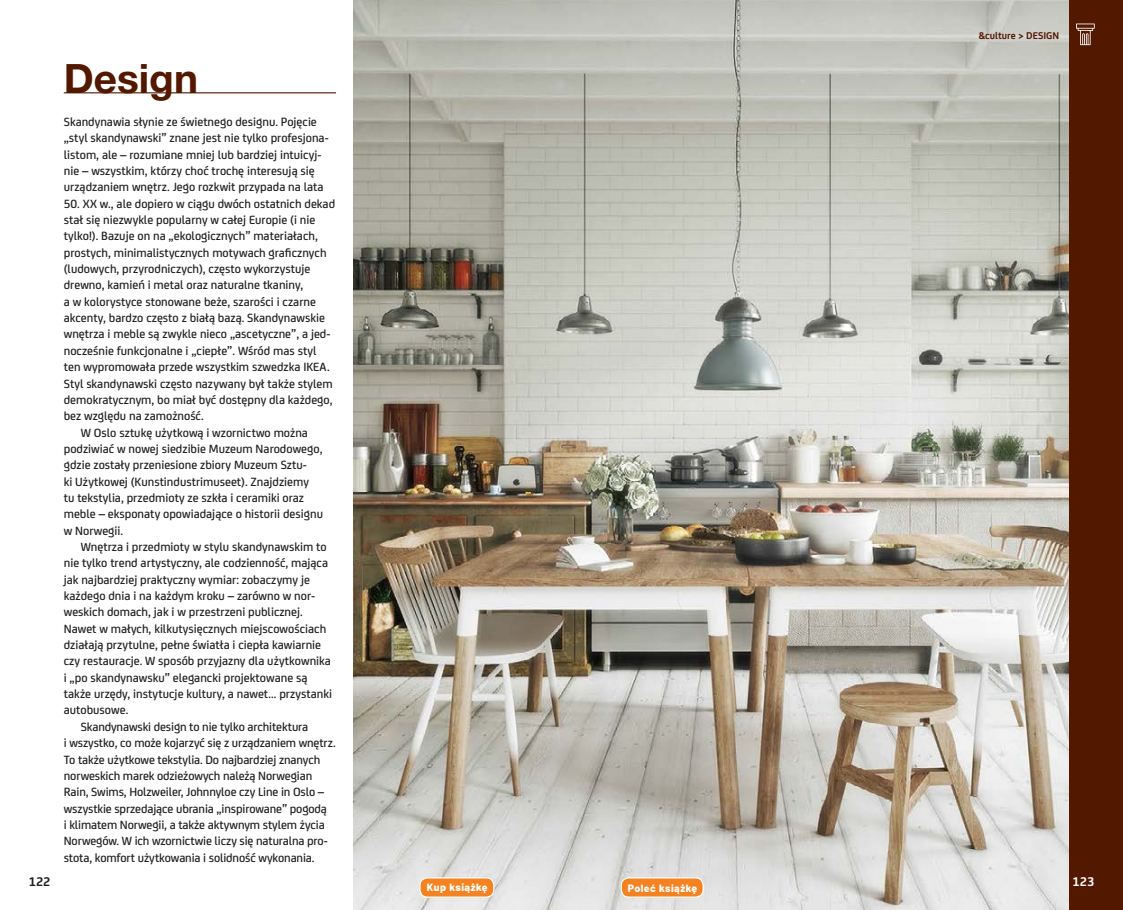
<style>
.page{position:relative;width:1123px;height:910px;background:#fff}
.page>*{position:absolute;margin:0;border:0;box-sizing:border-box;transform-origin:0 0}
.t1{font:700 40.5px "Helvetica Neue LT Pro";color:#531800}
.t2{font:700 13.5px "FS Joey";color:#231f20}
.t3{font:700 13.5px "FS Joey";color:#fff}
.t4{font:500 12.75px/16.4px "FS Joey";color:#231f20}
.t5{font:800 10.5px "Barlow";letter-spacing:.05em;color:#fff}
.t6{font:700 10.5px "FS Joey";color:#531800}
</style>
<div class="page">
<hr style="left:64px;top:92px;width:272px;height:1px;background:#531800">
<img style="left:353px;top:0;width:716px;height:910px">
<div style="left:1069px;top:0;width:54px;height:910px;background:#531800"></div>
<svg style="left:1076px;top:24px;width:18px;height:21px"></svg>
<div style="left:621px;top:878px;width:82px;height:19px;background:#f58220;border-radius:7px"></div>
<div style="left:620px;top:877px;width:83px;height:21px;border:1px solid #fff;border-radius:7px"></div>
<div style="left:420px;top:878px;width:74px;height:19px;background:#f58220;border-radius:7px"></div>
<div style="left:419px;top:877px;width:75px;height:21px;border:1px solid #fff;border-radius:7px"></div>
<p class="t2" style="left:29px;top:871px;width:23px">122</p>
<h1 class="t1" style="left:64px;top:53px;width:136px">Design</h1>
<p class="t4" style="left:64px;top:113px;width:266px">Skandynawia słynie ze świetnego designu. Pojęcie „styl skandynawski” znane jest nie tylko profesjona&shy;listom, ale – rozumiane mniej lub bardziej intuicyj&shy;nie – wszystkim, którzy choć trochę interesują się urządzaniem wnętrz. Jego rozkwit przypada na lata</p>
<p class="t4" style="left:64px;top:194px;width:273px">50. XX w., ale dopiero w ciągu dwóch ostatnich dekad</p>
<p class="t4" style="left:64px;top:211px;width:253px">stał się niezwykle popularny w całej Europie (i nie</p>
<p class="t4" style="left:64px;top:227px;width:256px">tylko!). Bazuje on na „ekologicznych” materiałach,</p>
<p class="t4" style="left:64px;top:244px;width:264px">prostych, minimalistycznych motywach graficznych</p>
<p class="t4" style="left:64px;top:260px;width:248px">(ludowych, przyrodniczych), często wykorzystuje</p>
<p class="t4" style="left:64px;top:276px;width:241px">drewno, kamień i metal oraz naturalne tkaniny,</p>
<p class="t4" style="left:64px;top:293px;width:254px">a w kolorystyce stonowane beże, szarości i czarne</p>
<p class="t4" style="left:64px;top:309px;width:263px">akcenty, bardzo często z białą bazą. Skandynawskie</p>
<p class="t4" style="left:64px;top:325px;width:268px">wnętrza i meble są zwykle nieco „ascetyczne”, a jed-</p>
<p class="t4" style="left:64px;top:342px;width:254px">nocześnie funkcjonalne i „ciepłe”. Wśród mas styl</p>
<p class="t4" style="left:64px;top:358px;width:267px">ten wypromowała przede wszystkim szwedzka IKEA.</p>
<p class="t4" style="left:64px;top:374px;width:270px">Styl skandynawski często nazywany był także stylem</p>
<p class="t4" style="left:64px;top:391px;width:270px">demokratycznym, bo miał być dostępny dla każdego,</p>
<p class="t4" style="left:64px;top:407px;width:141px">bez względu na zamożność.</p>
<p class="t4" style="left:81px;top:423px;width:229px">W Oslo sztukę użytkową i wzornictwo można</p>
<p class="t4" style="left:64px;top:440px;width:260px">podziwiać w nowej siedzibie Muzeum Narodowego,</p>
<p class="t4" style="left:64px;top:456px;width:245px">gdzie zostały przeniesione zbiory Muzeum Sztu-</p>
<p class="t4" style="left:64px;top:472px;width:247px">ki Użytkowej (Kunstindustrimuseet). Znajdziemy</p>
<p class="t4" style="left:64px;top:489px;width:242px">tu tekstylia, przedmioty ze szkła i ceramiki oraz</p>
<p class="t4" style="left:64px;top:505px;width:261px">meble – eksponaty opowiadające o historii designu</p>
<p class="t4" style="left:64px;top:521px;width:61px">w Norwegii.</p>
<p class="t4" style="left:81px;top:538px;width:247px">Wnętrza i przedmioty w stylu skandynawskim to</p>
<p class="t4" style="left:64px;top:554px;width:266px">nie tylko trend artystyczny, ale codzienność, mająca</p>
<p class="t4" style="left:64px;top:570px;width:248px">jak najbardziej praktyczny wymiar: zobaczymy je</p>
<p class="t4" style="left:64px;top:587px;width:253px">każdego dnia i na każdym kroku – zarówno w nor-</p>
<p class="t4" style="left:64px;top:603px;width:240px">weskich domach, jak i w przestrzeni publicznej.</p>
<p class="t4" style="left:64px;top:619px;width:264px">Nawet w małych, kilkutysięcznych miejscowościach</p>
<p class="t4" style="left:64px;top:636px;width:259px">działają przytulne, pełne światła i ciepła kawiarnie</p>
<p class="t4" style="left:64px;top:652px;width:269px">czy restauracje. W sposób przyjazny dla użytkownika</p>
<p class="t4" style="left:64px;top:669px;width:245px">i „po skandynawsku” elegancki projektowane są</p>
<p class="t4" style="left:64px;top:685px;width:270px">także urzędy, instytucje kultury, a nawet… przystanki</p>
<p class="t4" style="left:64px;top:701px;width:66px">autobusowe.</p>
<p class="t4" style="left:81px;top:718px;width:229px">Skandynawski design to nie tylko architektura</p>
<p class="t4" style="left:64px;top:734px;width:273px">i wszystko, co może kojarzyć się z urządzaniem wnętrz.</p>
<p class="t4" style="left:64px;top:750px;width:258px">To także użytkowe tekstylia. Do najbardziej znanych</p>
<p class="t4" style="left:64px;top:767px;width:250px">norweskich marek odzieżowych należą Norwegian</p>
<p class="t4" style="left:64px;top:783px;width:262px">Rain, Swims, Holzweiler, Johnnyloe czy Line in Oslo –</p>
<p class="t4" style="left:64px;top:799px;width:265px">wszystkie sprzedające ubrania „inspirowane” pogodą</p>
<p class="t4" style="left:64px;top:816px;width:262px">i klimatem Norwegii, a także aktywnym stylem życia</p>
<p class="t4" style="left:64px;top:832px;width:265px">Norwegów. W ich wzornictwie liczy się naturalna pro-</p>
<p class="t4" style="left:64px;top:848px;width:252px">stota, komfort użytkowania i solidność wykonania.</p>
<p class="t5" style="left:427px;top:879px;width:62px">Kup książkę</p>
<p class="t5" style="left:628px;top:880px;width:71px">Poleć książkę</p>
<p class="t6" style="left:978px;top:28px;width:82px">&amp;culture &gt; deSIGN</p>
<p class="t3" style="left:1072px;top:871px;width:23px">123</p>
</div>
